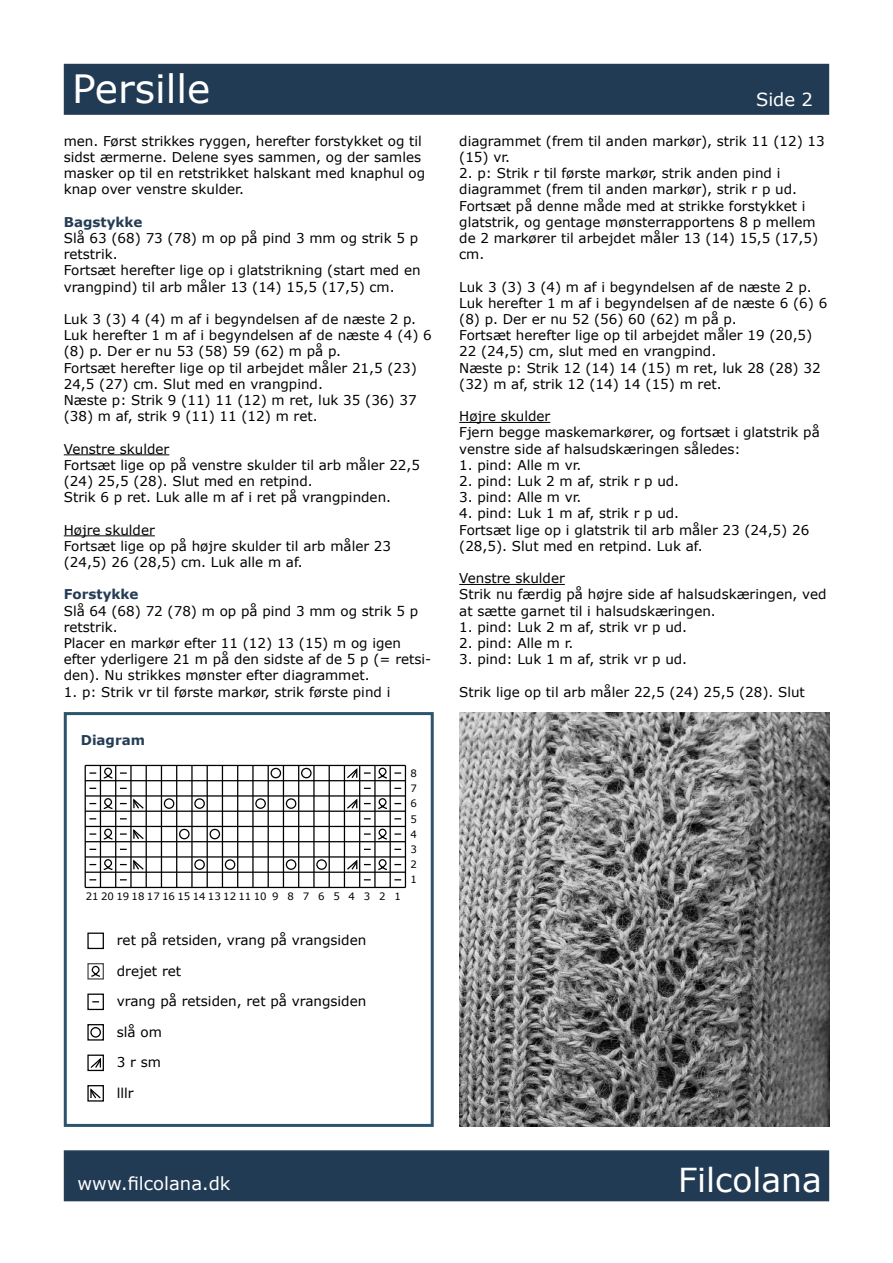
<style>
.page{position:relative;width:893px;height:1263px;background:#fff}
.page>*{position:absolute;margin:0;border:0;box-sizing:border-box;transform-origin:0 0}
.t1{font:39px "Verdana";color:#fff}
.t2{font:33px "Verdana";color:#fff}
.t3{font:18px "Verdana";color:#fff}
.t4{font:13.5px/16.2px "Verdana";color:#000}
.t5{font:700 13.5px "Verdana";color:#243c54}
.t6{font:10.2px/15.1px "Verdana";color:#000;text-align:justify}
</style>
<div class="page">
<div style="left:64px;top:64px;width:765px;height:51px;background:#223b54;border:2px solid #243c54"></div>
<div style="left:64px;top:1150px;width:765px;height:51px;background:#223b54;border:2px solid #243c54"></div>
<hr style="left:64px;top:454px;width:105px;height:1px;background:#000">
<hr style="left:64px;top:535px;width:91px;height:1px;background:#000">
<hr style="left:459px;top:422px;width:91px;height:1px;background:#000">
<hr style="left:459px;top:584px;width:106px;height:1px;background:#000">
<div style="left:87px;top:1024px;width:17px;height:16px;border:1px solid #000"></div>
<div style="left:90px;top:1027px;width:11px;height:10px;border:1px solid #000;border-radius:50%"></div>
<div style="left:87px;top:993px;width:17px;height:17px;border:1px solid #000"></div>
<div style="left:87px;top:1085px;width:17px;height:16px;border:1px solid #000"></div>
<svg style="left:89px;top:1088px;width:13px;height:12px"></svg>
<div style="left:87px;top:1054px;width:17px;height:17px;border:1px solid #000"></div>
<svg style="left:90px;top:1057px;width:11px;height:11px"></svg>
<hr style="left:100px;top:765px;width:1px;height:122px;background:#000">
<hr style="left:115px;top:765px;width:1px;height:122px;background:#000">
<hr style="left:130px;top:765px;width:2px;height:122px;background:#000">
<hr style="left:146px;top:765px;width:1px;height:122px;background:#000">
<hr style="left:161px;top:765px;width:1px;height:122px;background:#000">
<hr style="left:176px;top:765px;width:1px;height:122px;background:#000">
<hr style="left:191px;top:765px;width:2px;height:122px;background:#000">
<hr style="left:207px;top:765px;width:1px;height:122px;background:#000">
<hr style="left:222px;top:765px;width:1px;height:122px;background:#000">
<hr style="left:237px;top:765px;width:1px;height:122px;background:#000">
<hr style="left:252px;top:765px;width:2px;height:122px;background:#000">
<hr style="left:268px;top:765px;width:1px;height:122px;background:#000">
<hr style="left:283px;top:765px;width:1px;height:122px;background:#000">
<hr style="left:298px;top:765px;width:1px;height:122px;background:#000">
<hr style="left:313px;top:765px;width:2px;height:122px;background:#000">
<hr style="left:329px;top:765px;width:1px;height:122px;background:#000">
<hr style="left:85px;top:887px;width:320px;height:1px;background:#000">
<hr style="left:85px;top:871px;width:320px;height:2px;background:#000">
<hr style="left:85px;top:856px;width:320px;height:1px;background:#000">
<hr style="left:85px;top:841px;width:320px;height:1px;background:#000">
<hr style="left:85px;top:826px;width:320px;height:1px;background:#000">
<hr style="left:85px;top:810px;width:320px;height:2px;background:#000">
<hr style="left:85px;top:795px;width:320px;height:1px;background:#000">
<hr style="left:85px;top:780px;width:320px;height:1px;background:#000">
<hr style="left:85px;top:765px;width:320px;height:1px;background:#000">
<hr style="left:344px;top:765px;width:1px;height:122px;background:#000">
<hr style="left:359px;top:765px;width:1px;height:122px;background:#000">
<hr style="left:374px;top:765px;width:2px;height:122px;background:#000">
<hr style="left:390px;top:765px;width:1px;height:122px;background:#000">
<hr style="left:85px;top:765px;width:1px;height:122px;background:#000">
<hr style="left:405px;top:765px;width:1px;height:122px;background:#000">
<div style="left:87px;top:932px;width:17px;height:17px;border:1px solid #000"></div>
<div style="left:87px;top:963px;width:17px;height:16px;border:1px solid #4d4d4f"></div>
<svg style="left:91px;top:965px;width:9px;height:12px"></svg>
<svg style="left:378px;top:767px;width:9px;height:12px"></svg>
<svg style="left:378px;top:859px;width:9px;height:11px"></svg>
<svg style="left:378px;top:828px;width:9px;height:12px"></svg>
<svg style="left:378px;top:798px;width:9px;height:11px"></svg>
<svg style="left:103px;top:767px;width:10px;height:12px"></svg>
<svg style="left:103px;top:859px;width:10px;height:11px"></svg>
<svg style="left:103px;top:828px;width:10px;height:12px"></svg>
<svg style="left:103px;top:798px;width:10px;height:11px"></svg>
<svg style="left:89px;top:833px;width:7px;height:2px"></svg>
<svg style="left:89px;top:772px;width:7px;height:2px"></svg>
<svg style="left:120px;top:772px;width:7px;height:2px"></svg>
<svg style="left:364px;top:833px;width:7px;height:2px"></svg>
<svg style="left:394px;top:833px;width:7px;height:2px"></svg>
<svg style="left:364px;top:772px;width:7px;height:2px"></svg>
<svg style="left:394px;top:772px;width:7px;height:2px"></svg>
<svg style="left:346px;top:766px;width:12px;height:13px"></svg>
<div style="left:301px;top:768px;width:11px;height:10px;border:1px solid #000;border-radius:50%"></div>
<div style="left:271px;top:768px;width:10px;height:10px;border:1px solid #000;border-radius:50%"></div>
<div style="left:225px;top:859px;width:10px;height:11px;border:1px solid #000;border-radius:50%"></div>
<div style="left:194px;top:859px;width:11px;height:11px;border:1px solid #000;border-radius:50%"></div>
<svg style="left:120px;top:858px;width:24px;height:13px"></svg>
<div style="left:210px;top:829px;width:10px;height:10px;border:1px solid #000;border-radius:50%"></div>
<div style="left:179px;top:829px;width:11px;height:10px;border:1px solid #000;border-radius:50%"></div>
<svg style="left:120px;top:827px;width:25px;height:13px"></svg>
<div style="left:194px;top:798px;width:11px;height:11px;border:1px solid #000;border-radius:50%"></div>
<div style="left:164px;top:798px;width:10px;height:11px;border:1px solid #000;border-radius:50%"></div>
<svg style="left:120px;top:797px;width:24px;height:13px"></svg>
<svg style="left:347px;top:798px;width:11px;height:11px"></svg>
<div style="left:286px;top:798px;width:10px;height:11px;border:1px solid #000;border-radius:50%"></div>
<div style="left:255px;top:798px;width:11px;height:11px;border:1px solid #000;border-radius:50%"></div>
<svg style="left:347px;top:859px;width:11px;height:11px"></svg>
<div style="left:316px;top:859px;width:11px;height:11px;border:1px solid #000;border-radius:50%"></div>
<div style="left:286px;top:859px;width:10px;height:11px;border:1px solid #000;border-radius:50%"></div>
<div style="left:64px;top:712px;width:370px;height:415px;border:3px solid #2e536c"></div>
<img style="left:459px;top:713px;width:370px;height:414px">
<h1 class="t1" style="left:72px;top:62px;width:140px">Persille</h1>
<p class="t4" style="left:64px;top:133px;width:363px">men. Først strikkes ryggen, herefter forstykket og til sidst ærmerne. Delene syes sammen, og der samles masker op til en retstrikket halskant med knaphul og knap over venstre skulder.</p>
<p class="t5" style="left:64px;top:212px;width:80px">Bagstykke</p>
<p class="t4" style="left:64px;top:230px;width:358px">Slå 63 (68) 73 (78) m op på pind 3 mm og strik 5 p retstrik.<br>Fortsæt herefter lige op i glatstrikning (start med en vrangpind) til arb måler 13 (14) 15,5 (17,5) cm.</p>
<p class="t4" style="left:64px;top:311px;width:370px">Luk 3 (3) 4 (4) m af i begyndelsen af de næste 2 p.<br>Luk herefter 1 m af i begyndelsen af de næste 4 (4) 6 (8) p. Der er nu 53 (58) 59 (62) m på p.<br>Fortsæt herefter lige op til arbejdet måler 21,5 (23)<br>24,5 (27) cm. Slut med en vrangpind.<br>Næste p: Strik 9 (11) 11 (12) m ret, luk 35 (36) 37 (38) m af, strik 9 (11) 11 (12) m ret.</p>
<p class="t4" style="left:64px;top:440px;width:358px">Venstre skulder<br>Fortsæt lige op på venstre skulder til arb måler 22,5 (24) 25,5 (28). Slut med en retpind.<br>Strik 6 p ret. Luk alle m af i ret på vrangpinden.</p>
<p class="t4" style="left:64px;top:521px;width:329px">Højre skulder<br>Fortsæt lige op på højre skulder til arb måler 23 (24,5) 26 (28,5) cm. Luk alle m af.</p>
<p class="t5" style="left:64px;top:585px;width:76px">Forstykke</p>
<p class="t4" style="left:64px;top:602px;width:369px">Slå 64 (68) 72 (78) m op på pind 3 mm og strik 5 p retstrik.<br>Placer en markør efter 11 (12) 13 (15) m og igen efter yderligere 21 m på den sidste af de 5 p (= retsi&shy;den). Nu strikkes mønster efter diagrammet.</p>
<p class="t4" style="left:64px;top:683px;width:328px">1. p: Strik vr til første markør, strik første pind i</p>
<p class="t5" style="left:81px;top:731px;width:66px">Diagram</p>
<p class="t6" style="left:86px;top:889px;width:317px">21 20 19181716151413121110 9 8 7 6 5 4 3 2 1</p>
<p class="t6" style="left:410px;top:766px;width:8px">8<br>7<br>6<br>5<br>4<br>3<br>2<br>1</p>
<p class="t4" style="left:117px;top:932px;width:251px">ret på retsiden, vrang på vrangsiden</p>
<p class="t4" style="left:117px;top:962px;width:66px">drejet ret</p>
<p class="t4" style="left:117px;top:993px;width:251px">vrang på retsiden, ret på vrangsiden</p>
<p class="t4" style="left:117px;top:1023px;width:47px">slå om</p>
<p class="t4" style="left:117px;top:1054px;width:46px">3 r sm</p>
<p class="t4" style="left:117px;top:1084px;width:18px">lllr</p>
<h3 class="t3" style="left:756px;top:87px;width:58px">Side 2</h3>
<p class="t4" style="left:459px;top:133px;width:367px">diagrammet (frem til anden markør), strik 11 (12) 13 (15) vr.</p>
<p class="t4" style="left:459px;top:165px;width:360px">2. p: Strik r til første markør, strik anden pind i diagrammet (frem til anden markør), strik r p ud.<br>Fortsæt på denne måde med at strikke forstykket i glatstrik, og gentage mønsterrapportens 8 p mellem de 2 markører til arbejdet måler 13 (14) 15,5 (17,5) cm.</p>
<p class="t4" style="left:459px;top:278px;width:370px">Luk 3 (3) 3 (4) m af i begyndelsen af de næste 2 p.<br>Luk herefter 1 m af i begyndelsen af de næste 6 (6) 6 (8) p. Der er nu 52 (56) 60 (62) m på p.<br>Fortsæt herefter lige op til arbejdet måler 19 (20,5)<br>22 (24,5) cm, slut med en vrangpind.<br>Næste p: Strik 12 (14) 14 (15) m ret, luk 28 (28) 32 (32) m af, strik 12 (14) 14 (15) m ret.</p>
<p class="t4" style="left:459px;top:408px;width:362px">Højre skulder<br>Fjern begge maskemarkører, og fortsæt i glatstrik på venstre side af halsudskæringen således:</p>
<p class="t4" style="left:459px;top:457px;width:124px">1. pind: Alle m vr.</p>
<p class="t4" style="left:459px;top:473px;width:221px">2. pind: Luk 2 m af, strik r p ud.</p>
<p class="t4" style="left:459px;top:489px;width:124px">3. pind: Alle m vr.</p>
<p class="t4" style="left:459px;top:505px;width:352px">4. pind: Luk 1 m af, strik r p ud.<br>Fortsæt lige op i glatstrik til arb måler 23 (24,5) 26 (28,5). Slut med en retpind. Luk af.</p>
<p class="t4" style="left:459px;top:570px;width:369px">Venstre skulder<br>Strik nu færdig på højre side af halsudskæringen, ved at sætte garnet til i halsudskæringen.</p>
<p class="t4" style="left:459px;top:619px;width:229px">1. pind: Luk 2 m af, strik vr p ud.</p>
<p class="t4" style="left:459px;top:635px;width:116px">2. pind: Alle m r.</p>
<p class="t4" style="left:459px;top:651px;width:229px">3. pind: Luk 1 m af, strik vr p ud.</p>
<p class="t4" style="left:459px;top:683px;width:347px">Strik lige op til arb måler 22,5 (24) 25,5 (28). Slut</p>
<h3 class="t3" style="left:78px;top:1171px;width:154px">www.filcolana.dk</h3>
<h2 class="t2" style="left:678px;top:1157px;width:145px">Filcolana</h2>
</div>
